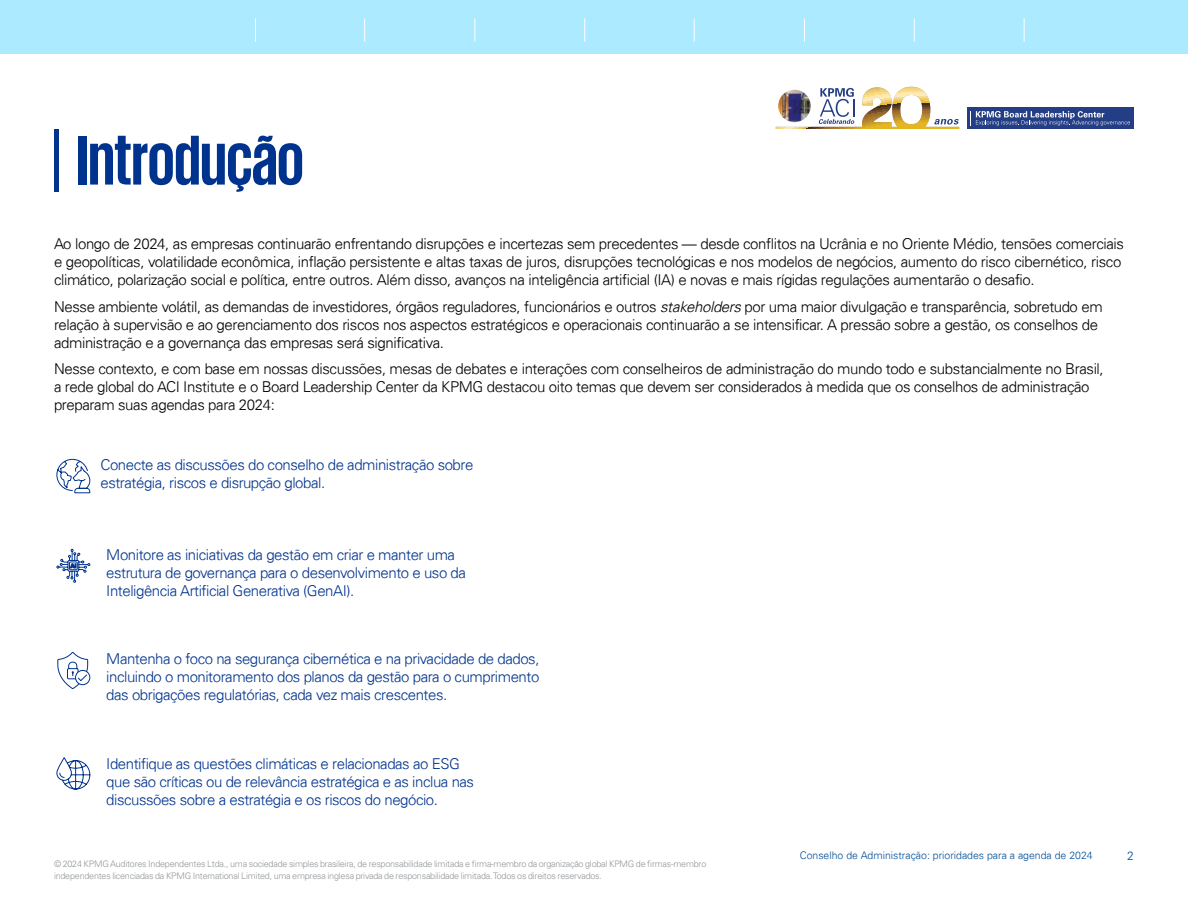
<style>
.page{position:relative;width:1188px;height:918px;background:#fff}
.page>*{position:absolute;margin:0;border:0;box-sizing:border-box;transform-origin:0 0}
.t1{font:700 72px "KPMG";letter-spacing:-.01em;color:#00338d}
.t2{font:300 15px/18px "Univers 45";letter-spacing:-.025em;color:#000}
.t3{font:300 15px/18px "Univers 45";letter-spacing:-.03em;color:#00338d}
.t4{font:300 12px "Univers 45";color:#004e98}
.t5{font:300 10.5px "Univers 45";color:#004e98}
.t6{font:300 9px/12px "Univers LT Std";letter-spacing:-.025em;color:#939598}
.s1{font-style:italic}
</style>
<div class="page">
<svg style="left:56px;top:459px;width:35px;height:35px"></svg>
<svg style="left:56px;top:549px;width:35px;height:34px"></svg>
<div style="left:75px;top:670px;width:15px;height:15px;border:1px solid #00338d;border-radius:50%"></div>
<svg style="left:57px;top:652px;width:31px;height:38px"></svg>
<svg style="left:56px;top:758px;width:35px;height:32px"></svg>
<div style="left:54px;top:129px;width:5px;height:63px;background:#00338d"></div>
<div style="left:967px;top:107px;width:167px;height:22px;background:#243e86"></div>
<svg style="left:970px;top:111px;width:160px;height:15px"></svg>
<svg style="left:776px;top:87px;width:183px;height:42px"></svg>
<img style="left:778px;top:90px;width:33px;height:32px;border-radius:16px">
<div style="left:0;top:0;width:1188px;height:54px;background:#aceaff"></div>
<svg style="left:255px;top:18px;width:1px;height:24px"></svg>
<svg style="left:364px;top:18px;width:1px;height:24px"></svg>
<svg style="left:475px;top:18px;width:1px;height:24px"></svg>
<svg style="left:584px;top:18px;width:1px;height:24px"></svg>
<svg style="left:694px;top:18px;width:1px;height:24px"></svg>
<svg style="left:804px;top:18px;width:1px;height:24px"></svg>
<svg style="left:914px;top:18px;width:1px;height:24px"></svg>
<svg style="left:1024px;top:18px;width:1px;height:24px"></svg>
<h1 class="t1" style="left:76px;top:124px;width:229px">Introdução</h1>
<p class="t2" style="left:54px;top:235px;width:1072px">Ao longo de 2024, as empresas continuarão enfrentando disrupções e incertezas sem precedentes — desde conflitos na Ucrânia e no Oriente Médio, tensões comerciais e geopolíticas, volatilidade econômica, inflação persistente e altas taxas de juros, disrupções tecnológicas e nos modelos de negócios, aumento do risco cibernético, risco climático, polarização social e política, entre outros. Além disso, avanços na inteligência artificial (IA) e novas e mais rígidas regulações aumentarão o desafio.</p>
<p class="t2" style="left:54px;top:298px;width:1050px">Nesse ambiente volátil, as demandas de investidores, órgãos reguladores, funcionários e outros <span class="s1">stakeholders</span> por uma maior divulgação e transparência, sobretudo em relação à supervisão e ao gerenciamento dos riscos nos aspectos estratégicos e operacionais continuarão a se intensificar. A pressão sobre a gestão, os conselhos de administração e a governança das empresas será significativa.</p>
<p class="t2" style="left:54px;top:360px;width:1051px">Nesse contexto, e com base em nossas discussões, mesas de debates e interações com conselheiros de administração do mundo todo e substancialmente no Brasil, a rede global do ACI Institute e o Board Leadership Center da KPMG destacou oito temas que devem ser considerados à medida que os conselhos de administração preparam suas agendas para 2024:</p>
<p class="t3" style="left:101px;top:456px;width:374px">Conecte as discussões do conselho de administração sobre estratégia, riscos e disrupção global.</p>
<p class="t3" style="left:106px;top:546px;width:361px">Monitore as iniciativas da gestão em criar e manter uma estrutura de governança para o desenvolvimento e uso da<br>Inteligência Artificial Generativa (GenAI).</p>
<p class="t3" style="left:106px;top:649px;width:435px;text-align:justify">Mantenha o foco na segurança cibernética e na privacidade de dados, incluindo o monitoramento dos planos da gestão para o cumprimento das obrigações regulatórias, cada vez mais crescentes.</p>
<p class="t3" style="left:106px;top:755px;width:369px">Identifique as questões climáticas e relacionadas ao ESG que são críticas ou de relevância estratégica e as inclua nas discussões sobre a estratégia e os riscos do negócio.</p>
<p class="t6" style="left:54px;top:858px;width:654px">© 2024 KPMG Auditores Independentes Ltda., uma sociedade simples brasileira, de responsabilidade limitada e firma-membro da organização global KPMG de firmas-membro independentes licenciadas da KPMG International Limited, uma empresa inglesa privada de responsabilidade limitada. Todos os direitos reservados.</p>
<p class="t5" style="left:800px;top:849px;width:295px">Conselho de Administração: prioridades para a agenda de 2024</p>
<p class="t4" style="left:1127px;top:849px;width:8px">2</p>
</div>
